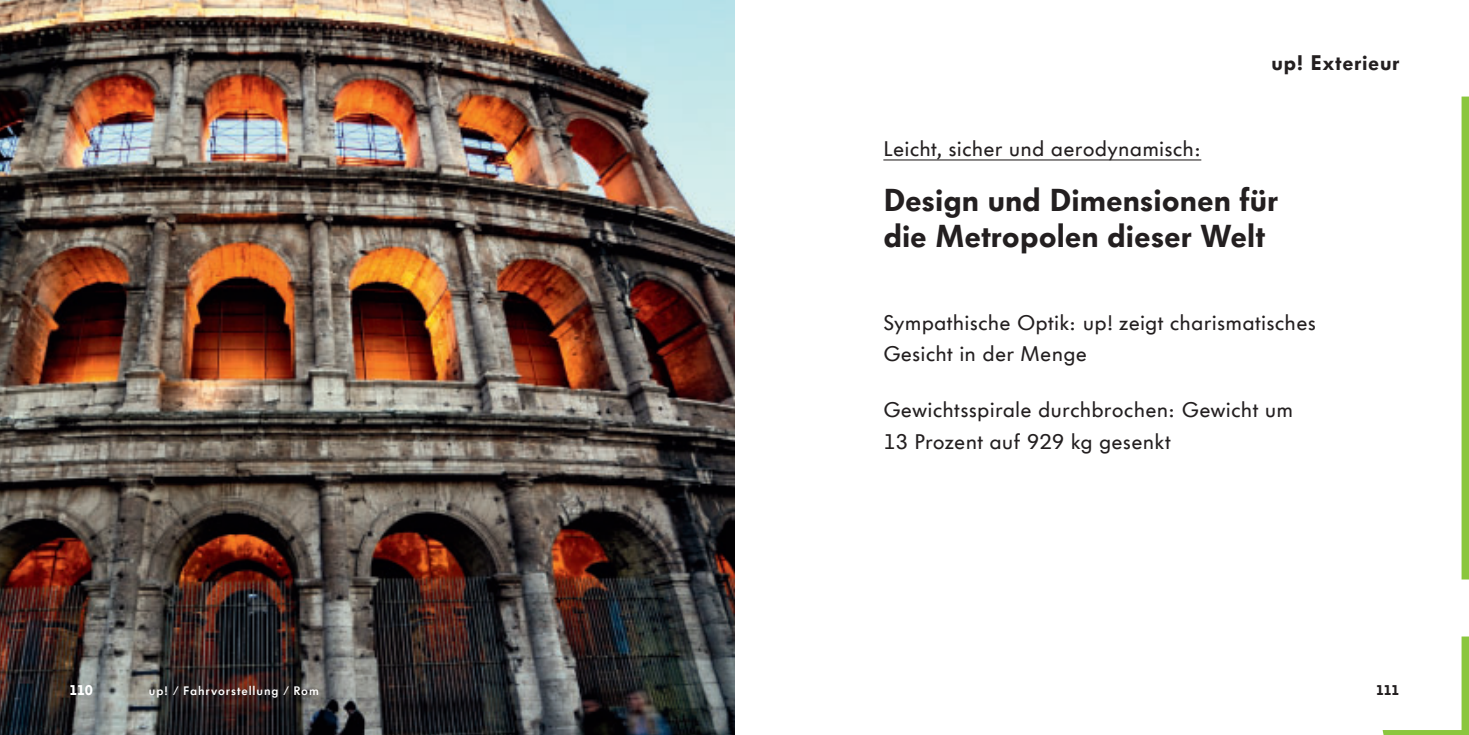
<style>
.page{position:relative;width:1469px;height:735px;background:#fff}
.page>*{position:absolute;margin:0;border:0;box-sizing:border-box;transform-origin:0 0}
.t1{font:900 31.5px/36.8px "VW Headline OT";color:#231f20}
.t2{font:21px/31.5px "VW Headline OT";letter-spacing:.01em;color:#231f20;scale:1.04 1}
.t3{font:900 21px "VW Headline OT";letter-spacing:.035em;color:#231f20}
.t4{font:900 14px "VW Headline OT";color:#fff}
.t5{font:900 14px "VW Headline OT";color:#231f20}
.t6{font:600 12.25px "VW Headline OT";letter-spacing:.075em;color:#fff}
</style>
<div class="page">
<img style="left:1px;top:0;width:733px;height:733px">
<hr style="left:883px;top:159px;width:318px;height:1px;background:#231f20">
<svg style="left:1382px;top:96px;width:86px;height:637px"></svg>
<p class="t3" style="left:1271px;top:50px;width:129px">up! Exterieur</p>
<p class="t2" style="left:883px;top:135px;width:307px">Leicht, sicher und aerodynamisch:</p>
<h1 class="t1" style="left:883px;top:181px;width:396px">Design und Dimensionen für die Metropolen dieser Welt</h1>
<p class="t2" style="left:883px;top:308px;width:417px">Sympathische Optik: up! zeigt charismatisches<br>Gesicht in der Menge</p>
<p class="t2" style="left:883px;top:395px;width:395px">Gewichtsspirale durchbrochen: Gewicht um<br>13 Prozent auf 929 kg gesenkt</p>
<p class="t4" style="left:69px;top:682px;width:25px">110</p>
<p class="t6" style="left:149px;top:683px;width:171px">up! / Fahrvorstellung / Rom</p>
<p class="t5" style="left:1375px;top:682px;width:25px">111</p>
</div>
